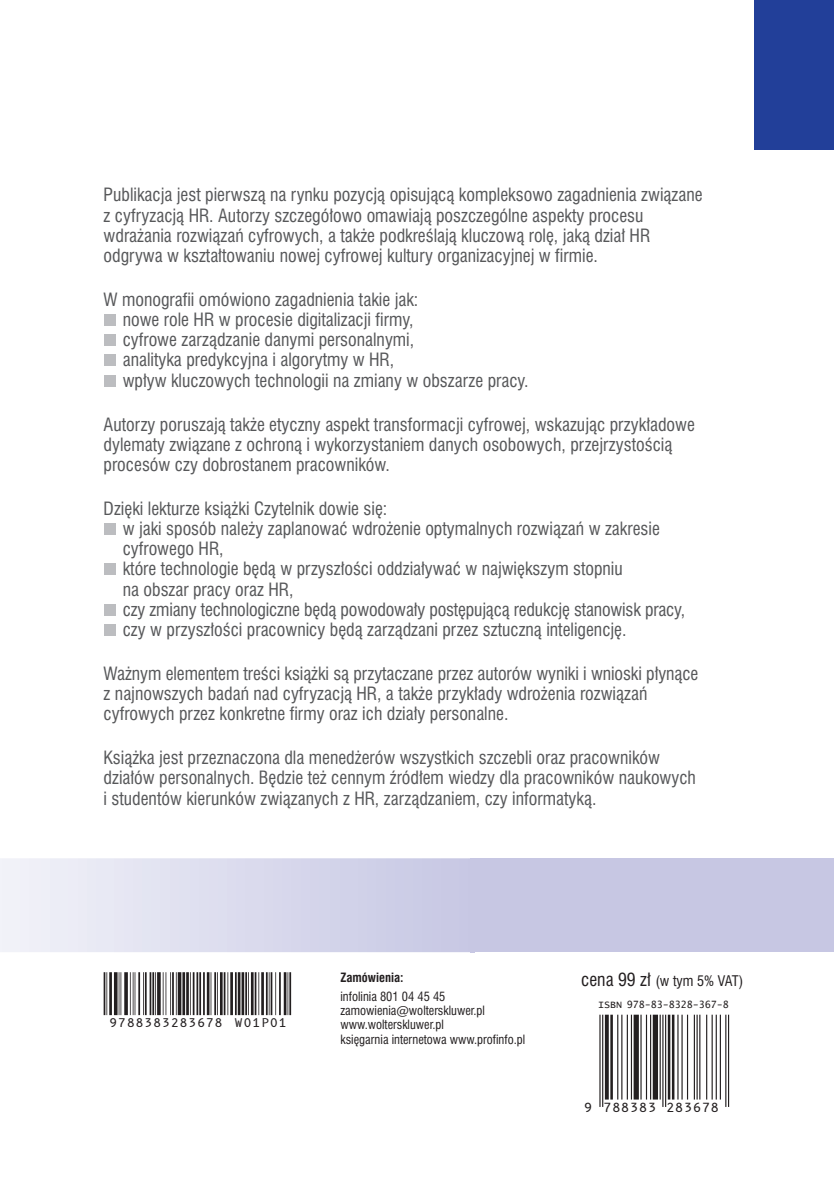
<style>
.page{position:relative;width:834px;height:1191px;background:#fff}
.page>*{position:absolute;margin:0;border:0;box-sizing:border-box;transform-origin:0 0}
.t1{font:16.8px/20.1px "Swis 721 Cn PL";color:#57585a}
.t2{font:13.47px "Swis 721 Cn PL";letter-spacing:-.01em;color:#231f20}
.t3{font:12.25px "B612 Mono";letter-spacing:.075em;color:#231f20}
.t4{font:11.72px/14.2px "Swis 721 Cn PL";color:#231f20}
.t5{font:11.72px "B612 Mono";letter-spacing:.1em;color:#231f20}
.t6{font:700 11.72px "Swis 721 Cn PL";color:#231f20}
.t7{font:10.15px "Lucida Console";letter-spacing:-.01em;color:#231f20}
.s1{font-size:16.8px}
</style>
<div class="page">
<div style="left:815px;top:0;width:18px;height:150px;background:#223f99"></div>
<div style="left:753px;top:0;width:67px;height:150px;background:#223f99"></div>
<svg style="left:599px;top:1014px;width:130px;height:93px"></svg>
<hr style="left:289px;top:972px;width:2px;height:43px;background:#231f20">
<hr style="left:287px;top:972px;width:1px;height:43px;background:#231f20">
<hr style="left:284px;top:972px;width:2px;height:43px;background:#231f20">
<hr style="left:279px;top:972px;width:2px;height:43px;background:#231f20">
<hr style="left:275px;top:972px;width:1px;height:43px;background:#231f20">
<hr style="left:270px;top:972px;width:2px;height:43px;background:#231f20">
<hr style="left:269px;top:972px;width:1px;height:43px;background:#231f20">
<hr style="left:266px;top:972px;width:1px;height:43px;background:#231f20">
<hr style="left:261px;top:972px;width:3px;height:43px;background:#231f20">
<hr style="left:258px;top:972px;width:1px;height:43px;background:#231f20">
<hr style="left:254px;top:972px;width:2px;height:43px;background:#231f20">
<hr style="left:251px;top:972px;width:2px;height:43px;background:#231f20">
<hr style="left:248px;top:972px;width:1px;height:43px;background:#231f20">
<hr style="left:245px;top:972px;width:2px;height:43px;background:#231f20">
<hr style="left:241px;top:972px;width:3px;height:43px;background:#231f20">
<hr style="left:238px;top:972px;width:2px;height:43px;background:#231f20">
<hr style="left:235px;top:972px;width:2px;height:43px;background:#231f20">
<hr style="left:230px;top:972px;width:3px;height:43px;background:#231f20">
<hr style="left:227px;top:972px;width:1px;height:43px;background:#231f20">
<hr style="left:224px;top:972px;width:1px;height:43px;background:#231f20">
<hr style="left:220px;top:972px;width:2px;height:43px;background:#231f20">
<hr style="left:217px;top:972px;width:1px;height:43px;background:#231f20">
<hr style="left:214px;top:972px;width:2px;height:43px;background:#231f20">
<hr style="left:210px;top:972px;width:1px;height:43px;background:#231f20">
<hr style="left:207px;top:972px;width:2px;height:43px;background:#231f20">
<hr style="left:203px;top:972px;width:2px;height:43px;background:#231f20">
<hr style="left:199px;top:972px;width:2px;height:43px;background:#231f20">
<hr style="left:196px;top:972px;width:2px;height:43px;background:#231f20">
<hr style="left:193px;top:972px;width:1px;height:43px;background:#231f20">
<hr style="left:190px;top:972px;width:1px;height:43px;background:#231f20">
<hr style="left:186px;top:972px;width:3px;height:43px;background:#231f20">
<hr style="left:182px;top:972px;width:3px;height:43px;background:#231f20">
<hr style="left:178px;top:972px;width:3px;height:43px;background:#231f20">
<hr style="left:176px;top:972px;width:1px;height:43px;background:#231f20">
<hr style="left:172px;top:972px;width:2px;height:43px;background:#231f20">
<hr style="left:170px;top:972px;width:1px;height:43px;background:#231f20">
<hr style="left:165px;top:972px;width:1px;height:43px;background:#231f20">
<hr style="left:163px;top:972px;width:1px;height:43px;background:#231f20">
<svg style="left:157px;top:972px;width:4px;height:43px"></svg>
<hr style="left:155px;top:972px;width:1px;height:43px;background:#231f20">
<hr style="left:152px;top:972px;width:2px;height:43px;background:#231f20">
<hr style="left:149px;top:972px;width:2px;height:43px;background:#231f20">
<hr style="left:145px;top:972px;width:2px;height:43px;background:#231f20">
<hr style="left:143px;top:972px;width:1px;height:43px;background:#231f20">
<hr style="left:138px;top:972px;width:2px;height:43px;background:#231f20">
<hr style="left:134px;top:972px;width:1px;height:43px;background:#231f20">
<hr style="left:133px;top:972px;width:1px;height:43px;background:#231f20">
<hr style="left:130px;top:972px;width:1px;height:43px;background:#231f20">
<svg style="left:124px;top:972px;width:4px;height:43px"></svg>
<hr style="left:120px;top:972px;width:1px;height:43px;background:#231f20">
<hr style="left:119px;top:972px;width:1px;height:43px;background:#231f20">
<hr style="left:114px;top:972px;width:3px;height:43px;background:#231f20">
<hr style="left:109px;top:972px;width:3px;height:43px;background:#231f20">
<hr style="left:106px;top:972px;width:1px;height:43px;background:#231f20">
<hr style="left:104px;top:972px;width:1px;height:43px;background:#231f20">
<div style="left:470px;top:858px;width:363px;height:94px;background:#c7c7e3"></div>
<svg style="left:0;top:858px;width:470px;height:94px;background:#dbdcee"></svg>
<div style="left:104px;top:314px;width:11px;height:12px;background:#bcbdc0"></div>
<div style="left:104px;top:334px;width:11px;height:12px;background:#bcbdc0"></div>
<div style="left:104px;top:354px;width:11px;height:12px;background:#bcbdc0"></div>
<div style="left:104px;top:374px;width:11px;height:12px;background:#bcbdc0"></div>
<div style="left:104px;top:523px;width:11px;height:12px;background:#bcbdc0"></div>
<div style="left:104px;top:563px;width:11px;height:12px;background:#bcbdc0"></div>
<div style="left:104px;top:604px;width:11px;height:12px;background:#bcbdc0"></div>
<div style="left:104px;top:624px;width:11px;height:12px;background:#bcbdc0"></div>
<p class="t1" style="left:104px;top:185px;width:600px">Publikacja jest pierwszą na rynku pozycją opisującą kompleksowo zagadnienia związane z cyfryzacją HR. Autorzy szczegółowo omawiają poszczególne aspekty procesu wdrażania rozwiązań cyfrowych, a także podkreślają kluczową rolę, jaką dział HR odgrywa w kształtowaniu nowej cyfrowej kultury organizacyjnej w firmie.</p>
<p class="t1" style="left:123px;top:289px;width:407px;text-indent:-19px">W monografii omówiono zagadnienia takie jak:<br>nowe role HR w procesie digitalizacji firmy,<br>cyfrowe zarządzanie danymi personalnymi,<br>analityka predykcyjna i algorytmy w HR,<br>wpływ kluczowych technologii na zmiany w obszarze pracy.</p>
<p class="t1" style="left:104px;top:414px;width:592px">Autorzy poruszają także etyczny aspekt transformacji cyfrowej, wskazując przykładowe dylematy związane z ochroną i wykorzystaniem danych osobowych, przejrzystością procesów czy dobrostanem pracowników.</p>
<p class="t1" style="left:123px;top:498px;width:564px;text-indent:-19px">Dzięki lekturze książki Czytelnik dowie się:<br>w jaki sposób należy zaplanować wdrożenie optymalnych rozwiązań w zakresie cyfrowego HR,<br>które technologie będą w przyszłości oddziaływać w największym stopniu<br>na obszar pracy oraz HR,<br>czy zmiany technologiczne będą powodowały postępującą redukcję stanowisk pracy, czy w przyszłości pracownicy będą zarządzani przez sztuczną inteligencję.</p>
<p class="t1" style="left:104px;top:663px;width:596px">Ważnym elementem treści książki są przytaczane przez autorów wyniki i wnioski płynące z najnowszych badań nad cyfryzacją HR, a także przykłady wdrożenia rozwiązań cyfrowych przez konkretne firmy oraz ich działy personalne.</p>
<p class="t1" style="left:104px;top:747px;width:593px">Książka jest przeznaczona dla menedżerów wszystkich szczebli oraz pracowników działów personalnych. Będzie też cennym źródłem wiedzy dla pracowników naukowych i studentów kierunków związanych z HR, zarządzaniem, czy informatyką.</p>
<p class="t5" style="left:109px;top:1015px;width:178px">9788383283678 W01P01</p>
<p class="t6" style="left:340px;top:970px;width:65px">Zamówienia:</p>
<p class="t4" style="left:340px;top:989px;width:186px">infolinia 801 04 45 45 zamowienia@wolterskluwer.pl www.wolterskluwer.pl<br>księgarnia internetowa www.profinfo.pl</p>
<p class="t2" style="left:581px;top:972px;width:163px"><span class="s1">cena 99 zł</span> (w tym 5% VAT)</p>
<p class="t7" style="left:598px;top:1000px;width:132px">ISBN 978-83-8328-367-8</p>
<p class="t3" style="left:584px;top:1100px;width:136px">9 788383 283678</p>
</div>
